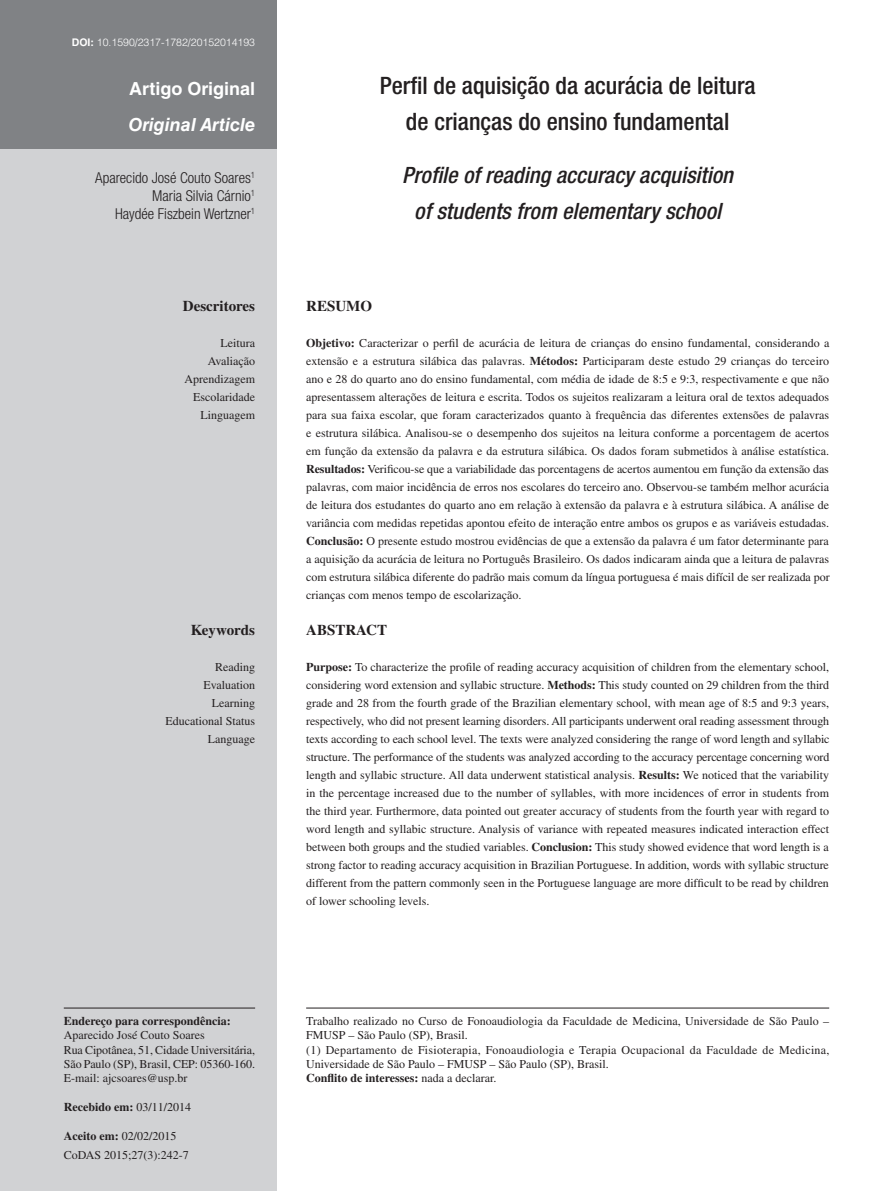
<style>
.page{position:relative;width:893px;height:1191px;background:#fff}
.page>*{position:absolute;margin:0;border:0;box-sizing:border-box;transform-origin:0 0}
.t1{font:500 condensed 24px/36px "Helvetica Neue LT Std";color:#231f20;text-align:center}
.t2{font:italic 500 condensed 22.5px/36px "Helvetica Neue LT Std";color:#231f20;text-align:center}
.t3{font:italic 700 18px "Helvetica LT Std";color:#fff}
.t4{font:700 18px "Helvetica LT Std";color:#fff}
.t5{font:300 condensed 15px/18px "Helvetica Neue LT Std";color:#231f20;text-align:right}
.t6{font:700 15px "Times LT Std";color:#231f20}
.t7{font:12px/18px "Times LT Std";color:#231f20;text-align:right}
.t8{font:700 12px "Times LT Std";color:#231f20}
.t9{font:300 10.5px "Helvetica LT Std";color:#fff}
.s1{font-weight:700}
.s2{font-weight:400}
</style>
<div class="page">
<div style="left:0;top:0;width:276px;height:1191px;background:#d1d2d4"></div>
<div style="left:0;top:0;width:276px;height:149px;background:#808285"></div>
<hr style="left:64px;top:1007px;width:191px;height:1px;background:#231f20">
<hr style="left:306px;top:1007px;width:523px;height:1px;background:#231f20">
<p class="t9" style="left:72px;top:36px;width:185px"><span class="s1">DOI:</span> 10.1590/2317-1782/20152014193</p>
<h3 class="t4" style="left:129px;top:77px;width:128px">Artigo Original</h3>
<h3 class="t3" style="left:129px;top:113px;width:128px">Original Article</h3>
<p class="t5" style="left:95px;top:169px;width:161px">Aparecido José Couto Soares<sup>1<br></sup>Maria Silvia Cárnio<sup>1<br></sup>Haydée Fiszbein Wertzner<sup>1</sup></p>
<p class="t6" style="left:183px;top:297px;width:74px">Descritores</p>
<p class="t7" style="left:184px;top:333px;width:72px">Leitura<br>Avaliação<br>Aprendizagem<br>Escolaridade<br>Linguagem</p>
<p class="t6" style="left:191px;top:621px;width:66px">Keywords</p>
<p class="t7" style="left:165px;top:657px;width:91px">Reading<br>Evaluation<br>Learning<br>Educational Status<br>Language</p>
<p class="t8" style="left:64px;top:1013px;width:168px">Endereço para correspondência:</p>
<p class="t7" style="left:64px;top:1027px;width:193px;line-height:14.4px;text-align:left">Aparecido José Couto Soares<br>Rua Cipotânea, 51, Cidade Universitária, São Paulo (SP), Brasil, CEP: 05360-160.<br>E-mail: ajcsoares@usp.br</p>
<p class="t8" style="left:64px;top:1100px;width:129px">Recebido em: <span class="s2">03/11/2014</span></p>
<p class="t7" style="left:64px;top:1126px;width:114px"><span class="s1">Aceito em:</span> 02/02/2015</p>
<p class="t7" style="left:64px;top:1146px;width:127px">CoDAS 2015;27(3):242-7</p>
<h1 class="t1" style="left:380px;top:67px;width:377px">Perfil de aquisição da acurácia de leitura de crianças do ensino fundamental</h1>
<h2 class="t2" style="left:402px;top:157px;width:332px">Profile of reading accuracy acquisition of students from elementary school</h2>
<p class="t6" style="left:306px;top:297px;width:67px">RESUMO</p>
<p class="t7" style="left:306px;top:333px;width:525px;text-align:justify"><span class="s1">Objetivo:</span> Caracterizar o perfil de acurácia de leitura de crianças do ensino fundamental, considerando a extensão e a estrutura silábica das palavras. <span class="s1">Métodos:</span> Participaram deste estudo 29 crianças do terceiro ano e 28 do quarto ano do ensino fundamental, com média de idade de 8:5 e 9:3, respectivamente e que não apresentassem alterações de leitura e escrita. Todos os sujeitos realizaram a leitura oral de textos adequados para sua faixa escolar, que foram caracterizados quanto à frequência das diferentes extensões de palavras e estrutura silábica. Analisou-se o desempenho dos sujeitos na leitura conforme a porcentagem de acertos em função da extensão da palavra e da estrutura silábica. Os dados foram submetidos à análise estatística.<br><span class="s1">Resultados:</span> Verificou-se que a variabilidade das porcentagens de acertos aumentou em função da extensão das palavras, com maior incidência de erros nos escolares do terceiro ano. Observou-se também melhor acurácia de leitura dos estudantes do quarto ano em relação à extensão da palavra e à estrutura silábica. A análise de variância com medidas repetidas apontou efeito de interação entre ambos os grupos e as variáveis estudadas.<br><span class="s1">Conclusão:</span> O presente estudo mostrou evidências de que a extensão da palavra é um fator determinante para a aquisição da acurácia de leitura no Português Brasileiro. Os dados indicaram ainda que a leitura de palavras com estrutura silábica diferente do padrão mais comum da língua portuguesa é mais difícil de ser realizada por crianças com menos tempo de escolarização.</p>
<p class="t6" style="left:306px;top:621px;width:82px">ABSTRACT</p>
<p class="t7" style="left:306px;top:657px;width:525px;text-align:justify"><span class="s1">Purpose:</span> To characterize the profile of reading accuracy acquisition of children from the elementary school, considering word extension and syllabic structure. <span class="s1">Methods:</span> This study counted on 29 children from the third grade and 28 from the fourth grade of the Brazilian elementary school, with mean age of 8:5 and 9:3 years, respectively, who did not present learning disorders. All participants underwent oral reading assessment through texts according to each school level. The texts were analyzed considering the range of word length and syllabic structure. The performance of the students was analyzed according to the accuracy percentage concerning word length and syllabic structure. All data underwent statistical analysis. <span class="s1">Results:</span> We noticed that the variability in the percentage increased due to the number of syllables, with more incidences of error in students from the third year. Furthermore, data pointed out greater accuracy of students from the fourth year with regard to word length and syllabic structure. Analysis of variance with repeated measures indicated interaction effect between both groups and the studied variables. <span class="s1">Conclusion:</span> This study showed evidence that word length is a strong factor to reading accuracy acquisition in Brazilian Portuguese. In addition, words with syllabic structure different from the pattern commonly seen in the Portuguese language are more difficult to be read by children of lower schooling levels.</p>
<p class="t7" style="left:306px;top:1013px;width:525px;line-height:14.4px;text-align:left">Trabalho realizado no Curso de Fonoaudiologia da Faculdade de Medicina, Universidade de São Paulo – FMUSP – São Paulo (SP), Brasil.<br>(1) Departamento de Fisioterapia, Fonoaudiologia e Terapia Ocupacional da Faculdade de Medicina, Universidade de São Paulo – FMUSP – São Paulo (SP), Brasil.<br><span class="s1">Conflito de interesses:</span> nada a declarar.</p>
</div>
